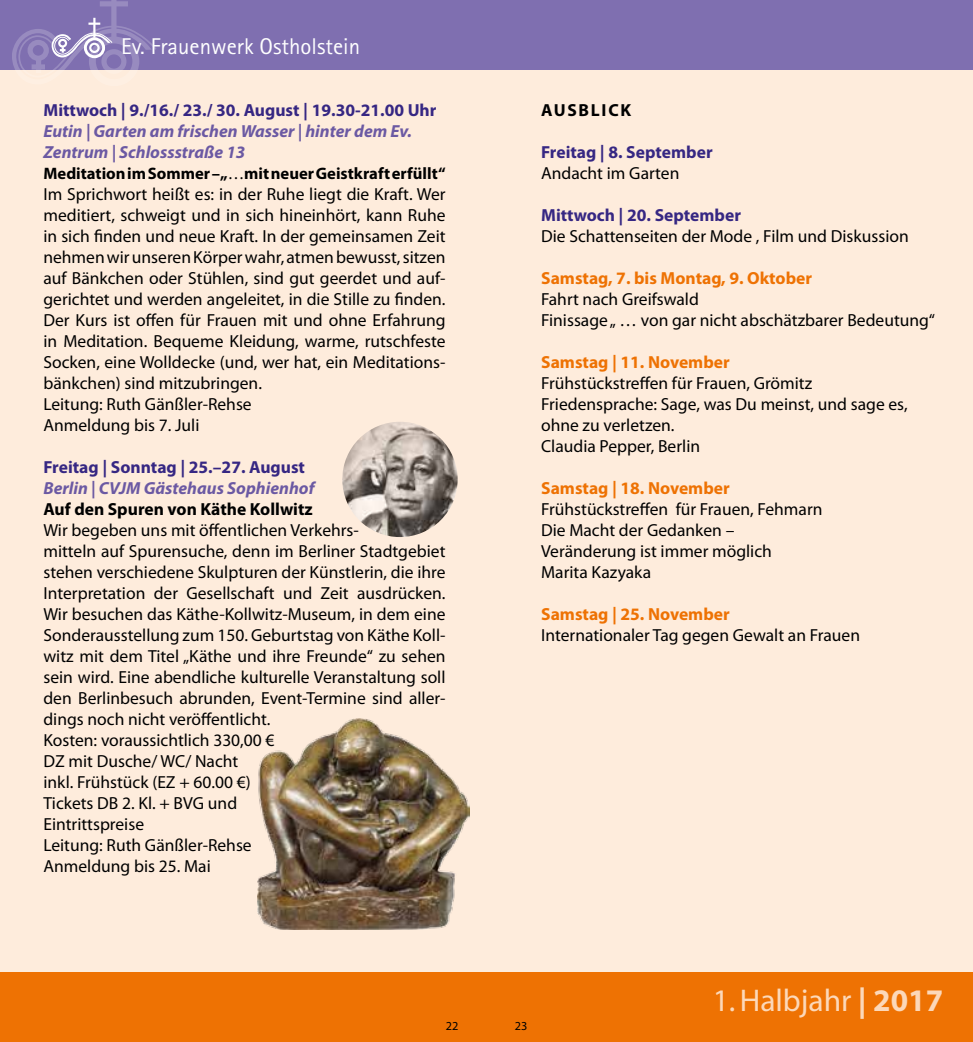
<style>
.page{position:relative;width:973px;height:1042px;background:#fff}
.page>*{position:absolute;margin:0;border:0;box-sizing:border-box;transform-origin:0 0}
.t1{font:31.5px "Myriad";color:#fcd8b9}
.t2{font:22.75px "Rotis Sans Serif";color:#fff}
.t3{font:17.5px/21px "Myriad Pro";color:#000}
.t4{font:700 17.5px "Myriad Pro";color:#362783}
.t5{font:italic 700 17.5px/21px "Myriad Pro";color:#6b59a3}
.t6{font:700 17.5px "Myriad Pro";color:#ee7203}
.t7{font:700 17.5px "Myriad Pro";color:#000}
.t8{font:700 17.5px "Myriad Pro";letter-spacing:.1em;color:#000}
.t9{font:700 16.62px "Myriad Pro";color:#000}
.t10{font:12.25px "Myriad";color:#000}
.s1{font-weight:400}
.s2{font-weight:700}
</style>
<div class="page">
<div style="left:0;top:0;width:486px;height:1042px;background:#feecdc"></div>
<div style="left:486px;top:0;width:486px;height:1040px;background:#feecdc"></div>
<div style="left:0;top:0;width:972px;height:69px;background:#7f6fb0"></div>
<div style="left:0;top:972px;width:972px;height:70px;background:#ee7203"></div>
<img style="left:342px;top:422px;width:115px;height:115px;border-radius:58px">
<div style="left:111px;top:0;width:5px;height:37px;background:#988bbf"></div>
<div style="left:100px;top:1px;width:28px;height:5px;background:#988bbf"></div>
<hr style="left:93px;top:18px;width:2px;height:20px;background:#fff">
<svg style="left:10px;top:23px;width:147px;height:47px"></svg>
<img style="left:257px;top:718px;width:212px;height:211px">
<h2 class="t2" style="left:121px;top:33px;width:240px">Ev. Frauenwerk Ostholstein</h2>
<p class="t4" style="left:43px;top:99px;width:394px">Mittwoch | 9./16./ 23./ 30. August | 19.30-21.00 Uhr</p>
<p class="t5" style="left:43px;top:120px;width:370px">Eutin | Garten am frischen Wasser | hinter dem Ev.<br>Zentrum | Schlossstraße 13</p>
<p class="t9" style="left:43px;top:162px;width:403px">Meditation im Sommer – „<span class="s1">…</span>mit neuer Geistkraft erfüllt“</p>
<p class="t3" style="left:43px;top:183px;width:403px">Im Sprichwort heißt es: in der Ruhe liegt die Kraft. Wer meditiert, schweigt und in sich hineinhört, kann Ruhe in sich finden und neue Kraft. In der gemeinsamen Zeit nehmen wir unseren Körper wahr, atmen bewusst, sitzen auf Bänkchen oder Stühlen, sind gut geerdet und auf&shy;gerichtet und werden angeleitet, in die Stille zu finden.<br>Der Kurs ist offen für Frauen mit und ohne Erfahrung in Meditation. Bequeme Kleidung, warme, rutschfeste Socken, eine Wolldecke (und, wer hat, ein Meditations&shy;bänkchen) sind mitzubringen.<br>Leitung: Ruth Gänßler-Rehse<br>Anmeldung bis 7. Juli</p>
<p class="t4" style="left:43px;top:456px;width:263px">Freitag | Sonntag | 25.–27. August</p>
<p class="t5" style="left:43px;top:477px;width:272px">Berlin | CVJM Gästehaus Sophienhof</p>
<p class="t7" style="left:43px;top:498px;width:271px">Auf den Spuren von Käthe Kollwitz</p>
<p class="t3" style="left:43px;top:519px;width:403px">Wir begeben uns mit öffentlichen Verkehrs-<br>mitteln auf Spurensuche, denn im Berliner Stadtgebiet stehen verschiedene Skulpturen der Künstlerin, die ihre Interpretation der Gesellschaft und Zeit ausdrücken.<br>Wir besuchen das Käthe-Kollwitz-Museum, in dem eine Sonderausstellung zum 150. Geburtstag von Käthe Koll&shy;witz mit dem Titel „Käthe und ihre Freunde“ zu sehen sein wird. Eine abendliche kulturelle Veranstaltung soll den Berlinbesuch abrunden, Event-Termine sind aller&shy;dings noch nicht veröffentlicht.<br>Kosten: voraussichtlich 330,00 €<br>DZ mit Dusche/ WC/ Nacht<br>inkl. Frühstück (EZ + 60.00 €)<br>Tickets DB 2. Kl. + BVG und<br>Eintrittspreise<br>Leitung: Ruth Gänßler-Rehse<br>Anmeldung bis 25. Mai</p>
<p class="t8" style="left:541px;top:99px;width:92px">AUSBLICK</p>
<p class="t4" style="left:541px;top:141px;width:173px">Freitag | 8. September</p>
<p class="t3" style="left:541px;top:162px;width:140px">Andacht im Garten</p>
<p class="t4" style="left:541px;top:204px;width:201px">Mittwoch | 20. September</p>
<p class="t3" style="left:541px;top:225px;width:369px">Die Schattenseiten der Mode , Film und Diskussion</p>
<p class="t6" style="left:541px;top:267px;width:272px">Samstag, 7. bis Montag, 9. Oktober</p>
<p class="t3" style="left:541px;top:288px;width:395px">Fahrt nach Greifswald<br>Finissage „ … von gar nicht abschätzbarer Bedeutung“</p>
<p class="t6" style="left:541px;top:351px;width:190px">Samstag | 11. November</p>
<p class="t3" style="left:541px;top:372px;width:368px">Frühstückstreffen für Frauen, Grömitz Friedensprache: Sage, was Du meinst, und sage es, ohne zu verletzen.<br>Claudia Pepper, Berlin</p>
<p class="t6" style="left:541px;top:477px;width:190px">Samstag | 18. November</p>
<p class="t3" style="left:541px;top:498px;width:283px">Frühstückstreffen für Frauen, Fehmarn<br>Die Macht der Gedanken –<br>Veränderung ist immer möglich<br>Marita Kazyaka</p>
<p class="t6" style="left:541px;top:603px;width:190px">Samstag | 25. November</p>
<p class="t3" style="left:541px;top:624px;width:320px">Internationaler Tag gegen Gewalt an Frauen</p>
<p class="t10" style="left:446px;top:1019px;width:14px">22</p>
<p class="t10" style="left:514px;top:1019px;width:14px">23</p>
<h1 class="t1" style="left:712px;top:985px;width:232px">1. Halbjahr <span class="s2">| 2017</span></h1>
</div>
